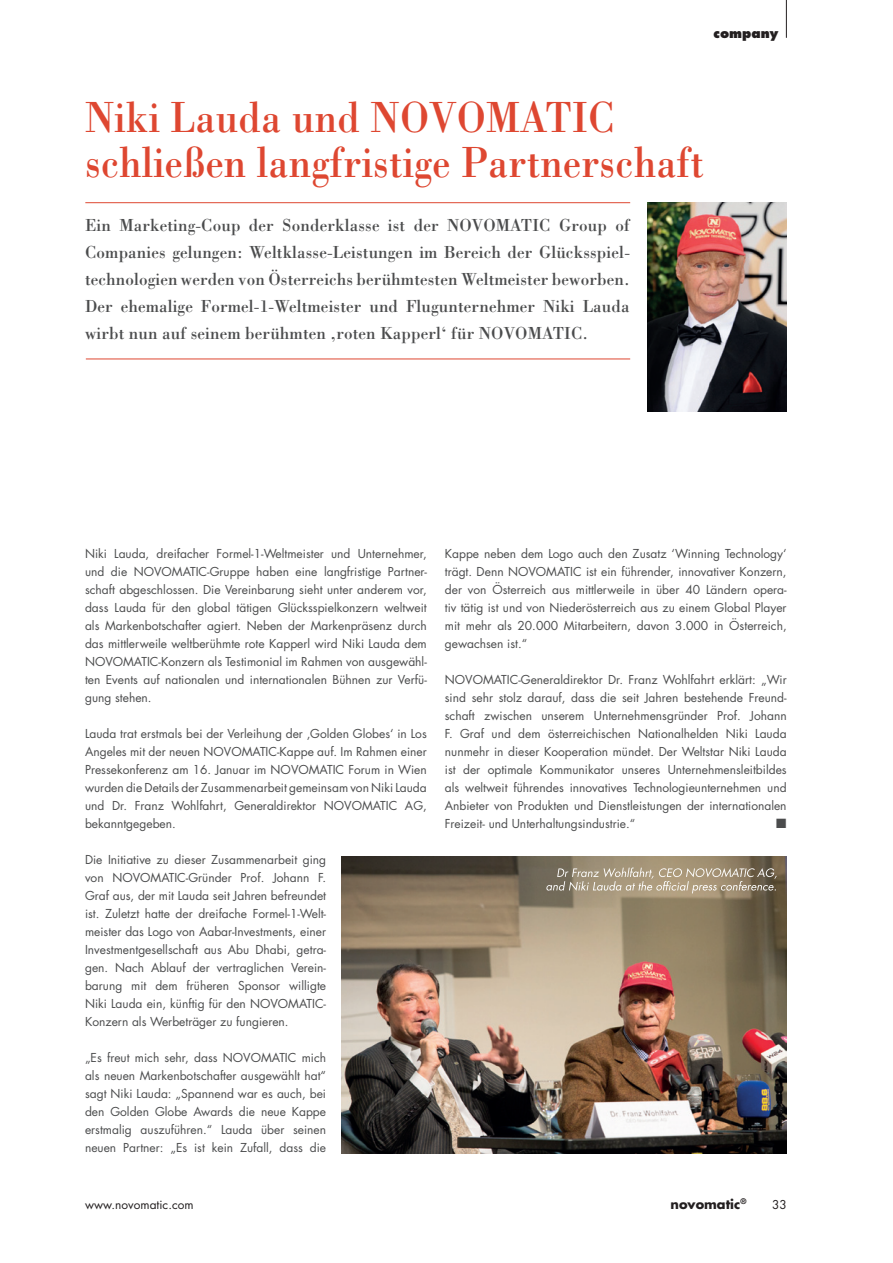
<style>
.page{position:relative;width:893px;height:1263px;background:#fff}
.page>*{position:absolute;margin:0;border:0;box-sizing:border-box;transform-origin:0 0}
.Head_deutsch{font:45px "Bodoni";letter-spacing:.005em;color:#de4731;scale:.9 1}
.Subhead_deutsch{font:18px/27px "Bodoni";letter-spacing:.005em;color:#4b4c4d;text-align:justify;scale:.95 1}
.Copy_deutsch{font:13.5px "Zapf Dingbats ITC";color:#4b4c4d}
.t1{font:700 12.9px "Futura";color:#231f20}
.t2{font:800 12.9px "Futura";color:#231f20}
.Copy_deutsch-2{font:12px/18px "Futura";color:#4b4c4d;text-align:justify}
.t3{font:11.85px "Futura";letter-spacing:.005em;color:#231f20}
</style>
<div class="page">
<hr style="left:786px;top:0;width:1px;height:38px;background:#231f20">
<img style="left:647px;top:202px;width:140px;height:209px">
<hr style="left:85px;top:202px;width:545px;height:1px;background:#de4731">
<hr style="left:86px;top:359px;width:544px;height:1px;background:#de4731">
<img style="left:341px;top:856px;width:446px;height:297px">
<svg style="left:546px;top:867px;width:231px;height:26px;background:#a79a84"></svg>
<p class="t2" style="left:713px;top:25px;width:66px">company</p>
<p class="Head_deutsch" style="left:85px;top:90px;width:591px">Niki Lauda und NOVOMATIC</p>
<p class="Head_deutsch" style="left:85px;top:135px;width:689px">schließen langfristige Partnerschaft</p>
<p class="Subhead_deutsch" style="left:85px;top:211px;width:575px">Ein Marketing-Coup der Sonderklasse ist der NOVOMATIC Group of Companies gelungen: Weltklasse-Leistungen im Bereich der Glücksspiel&shy;technologien werden von Österreichs berühmtesten Weltmeister beworben.<br>Der ehemalige Formel-1-Weltmeister und Flugunternehmer Niki Lauda wirbt nun auf seinem berühmten ‚roten Kapperl‘ für NOVOMATIC.</p>
<p class="Copy_deutsch-2" style="left:85px;top:544px;width:343px">Niki Lauda, dreifacher Formel-1-Weltmeister und Unternehmer, und die NOVOMATIC-Gruppe haben eine langfristige Partner&shy;schaft abgeschlossen. Die Vereinbarung sieht unter anderem vor, dass Lauda für den global tätigen Glücksspielkonzern weltweit als Markenbotschafter agiert. Neben der Markenpräsenz durch das mittlerweile weltberühmte rote Kapperl wird Niki Lauda dem NOVOMATIC-Konzern als Testimonial im Rahmen von ausgewähl&shy;ten Events auf nationalen und internationalen Bühnen zur Verfü&shy;gung stehen.</p>
<p class="Copy_deutsch-2" style="left:85px;top:724px;width:343px">Lauda trat erstmals bei der Verleihung der ‚Golden Globes‘ in Los Angeles mit der neuen NOVOMATIC-Kappe auf. Im Rahmen einer Pressekonferenz am 16. Januar im NOVOMATIC Forum in Wien wurden die Details der Zusammenarbeit gemeinsam von Niki Lauda und Dr. Franz Wohlfahrt, Generaldirektor NOVOMATIC AG, bekanntgegeben.</p>
<p class="Copy_deutsch-2" style="left:85px;top:850px;width:243px">Die Initiative zu dieser Zusammenarbeit ging von NOVOMATIC-Gründer Prof. Johann F.<br>Graf aus, der mit Lauda seit Jahren befreundet ist. Zuletzt hatte der dreifache Formel-1-Welt&shy;meister das Logo von Aabar-Investments, einer Investmentgesellschaft aus Abu Dhabi, getra&shy;gen. Nach Ablauf der vertraglichen Verein&shy;barung mit dem früheren Sponsor willigte Niki Lauda ein, künftig für den NOVOMATIC-Konzern als Werbeträger zu fungieren.</p>
<p class="Copy_deutsch-2" style="left:85px;top:1048px;width:243px">„Es freut mich sehr, dass NOVOMATIC mich als neuen Markenbotschafter ausgewählt hat“ sagt Niki Lauda: „Spannend war es auch, bei den Golden Globe Awards die neue Kappe erstmalig auszuführen.“ Lauda über seinen neuen Partner: „Es ist kein Zufall, dass die</p>
<p class="Copy_deutsch-2" style="left:445px;top:544px;width:343px">Kappe neben dem Logo auch den Zusatz ‘Winning Technology‘ trägt. Denn NOVOMATIC ist ein führender, innovativer Konzern, der von Österreich aus mittlerweile in über 40 Ländern opera&shy;tiv tätig ist und von Niederösterreich aus zu einem Global Player mit mehr als 20.000 Mitarbeitern, davon 3.000 in Österreich, gewachsen ist.“</p>
<p class="Copy_deutsch-2" style="left:445px;top:670px;width:343px">NOVOMATIC-Generaldirektor Dr. Franz Wohlfahrt erklärt: „Wir sind sehr stolz darauf, dass die seit Jahren bestehende Freund&shy;schaft zwischen unserem Unternehmensgründer Prof. Johann F. Graf und dem österreichischen Nationalhelden Niki Lauda nunmehr in dieser Kooperation mündet. Der Weltstar Niki Lauda ist der optimale Kommunikator unseres Unternehmensleitbildes als weltweit führendes innovatives Technologieunternehmen und Anbieter von Produkten und Dienstleistungen der internationalen Freizeit- und Unterhaltungsindustrie.“</p>
<p class="Copy_deutsch" style="left:776px;top:817px;width:12px">■</p>
<p class="t3" style="left:85px;top:1196px;width:110px">www.novomatic.com</p>
<p class="t1" style="left:671px;top:1195px;width:77px">novomatic<sup>®</sup></p>
<p class="t3" style="left:772px;top:1196px;width:16px">33</p>
</div>
